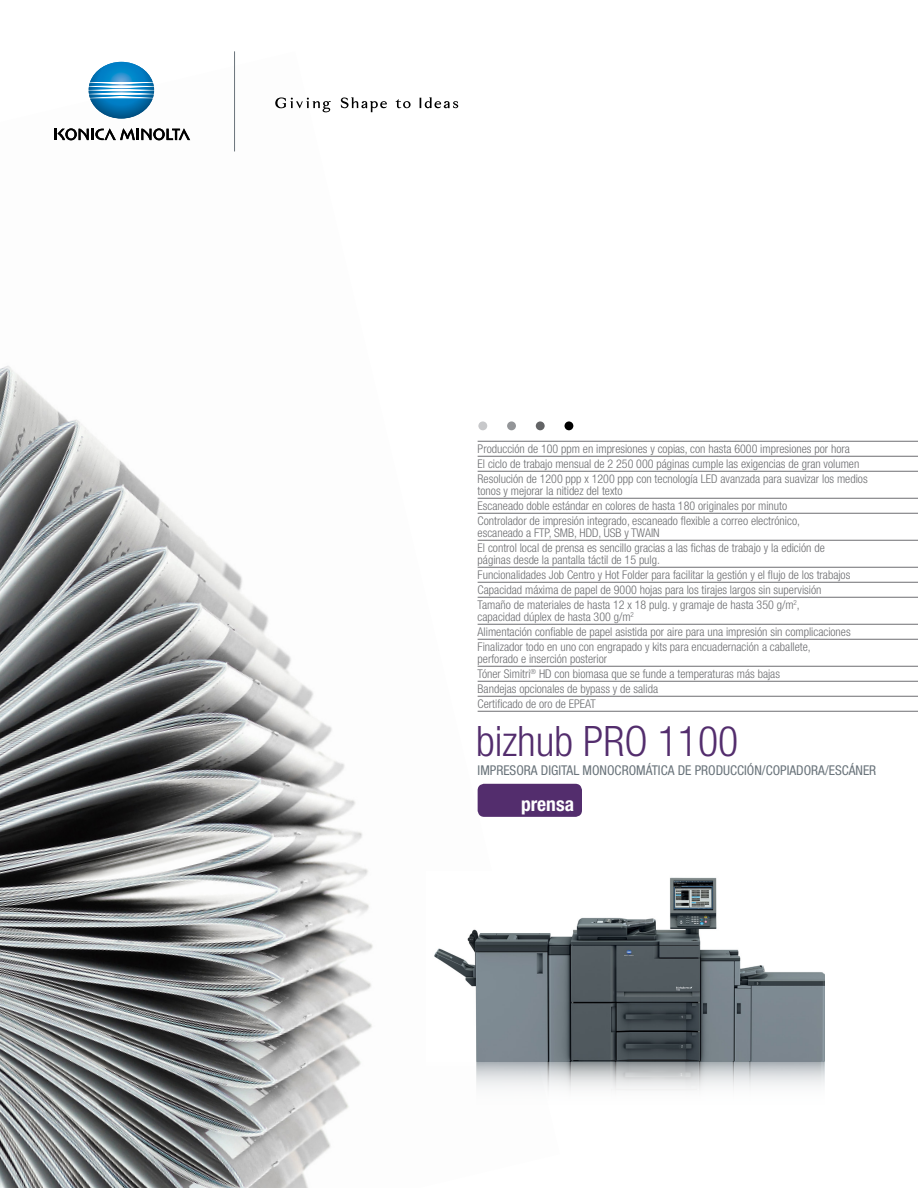
<style>
.page{position:relative;width:918px;height:1188px;background:#fff}
.page>*{position:absolute;margin:0;border:0;box-sizing:border-box;transform-origin:0 0}
.t1{font:300 condensed 42px "Helvetica Neue LT Std";color:#532d6d}
.t2{font:700 condensed 19.5px "Helvetica Neue LT Std";color:#fff}
.t3{font:condensed 13.5px "Helvetica Neue LT Std";color:#6a747b}
.t4{font:300 condensed 12px/15px "Helvetica Neue LT Std";color:#6d6e71}
</style>
<div class="page">
<img style="left:0;top:61px;width:560px;height:1127px">
<img style="left:89px;top:62px;width:65px;height:57px">
<svg style="left:54px;top:128px;width:136px;height:12px"></svg>
<svg style="left:341px;top:97px;width:46px;height:15px"></svg>
<svg style="left:420px;top:97px;width:38px;height:11px"></svg>
<svg style="left:275px;top:97px;width:56px;height:15px"></svg>
<svg style="left:396px;top:99px;width:15px;height:9px"></svg>
<hr style="left:234px;top:51px;width:1px;height:100px;background:#6a747b">
<div style="left:478px;top:784px;width:104px;height:33px;background:#532d6d;border-radius:7px"></div>
<hr style="left:478px;top:441px;width:440px;height:1px;background:#6d6e71">
<hr style="left:478px;top:456px;width:440px;height:1px;background:#6d6e71">
<hr style="left:478px;top:471px;width:440px;height:1px;background:#6d6e71">
<hr style="left:478px;top:498px;width:440px;height:1px;background:#6d6e71">
<hr style="left:478px;top:513px;width:440px;height:1px;background:#6d6e71">
<hr style="left:478px;top:540px;width:440px;height:1px;background:#6d6e71">
<hr style="left:478px;top:567px;width:440px;height:1px;background:#6d6e71">
<hr style="left:478px;top:582px;width:440px;height:1px;background:#6d6e71">
<hr style="left:478px;top:597px;width:440px;height:1px;background:#6d6e71">
<hr style="left:478px;top:624px;width:440px;height:1px;background:#6d6e71">
<hr style="left:478px;top:639px;width:440px;height:1px;background:#6d6e71">
<hr style="left:478px;top:666px;width:440px;height:1px;background:#6d6e71">
<hr style="left:478px;top:681px;width:440px;height:1px;background:#6d6e71">
<hr style="left:478px;top:696px;width:440px;height:1px;background:#6d6e71">
<hr style="left:478px;top:711px;width:440px;height:1px;background:#6d6e71">
<svg style="left:478px;top:421px;width:9px;height:9px"></svg>
<svg style="left:507px;top:421px;width:9px;height:9px"></svg>
<svg style="left:536px;top:421px;width:9px;height:9px"></svg>
<svg style="left:565px;top:421px;width:8px;height:9px"></svg>
<img style="left:426px;top:872px;width:399px;height:316px">
<p class="t4" style="left:478px;top:441px;width:392px">Producción de 100 ppm en impresiones y copias, con hasta 6000 impresiones por hora<br>El ciclo de trabajo mensual de 2 250 000 páginas cumple las exigencias de gran volumen<br>Resolución de 1200 ppp x 1200 ppp con tecnología LED avanzada para suavizar los medios</p>
<p class="t4" style="left:478px;top:483px;width:324px">tonos y mejorar la nitidez del texto<br>Escaneado doble estándar en colores de hasta 180 originales por minuto<br>Controlador de impresión integrado, escaneado flexible a correo electrónico,</p>
<p class="t4" style="left:478px;top:525px;width:349px">escaneado a FTP, SMB, HDD, USB y TWAIN<br>El control local de prensa es sencillo gracias a las fichas de trabajo y la edición de</p>
<p class="t4" style="left:478px;top:552px;width:374px">páginas desde la pantalla táctil de 15 pulg.<br>Funcionalidades Job Centro y Hot Folder para facilitar la gestión y el flujo de los trabajos Capacidad máxima de papel de 9000 hojas para los tirajes largos sin supervisión Tamaño de materiales de hasta 12 x 18 pulg. y gramaje de hasta 350 g/m<sup>2</sup>,</p>
<p class="t4" style="left:478px;top:609px;width:375px">capacidad dúplex de hasta 300 g/m<sup>2<br></sup>Alimentación confiable de papel asistida por aire para una impresión sin complicaciones<br>Finalizador todo en uno con engrapado y kits para encuadernación a caballete,</p>
<p class="t4" style="left:478px;top:651px;width:304px">perforado e inserción posterior<br>Tóner Simitri<sup>®</sup> HD con biomasa que se funde a temperaturas más bajas Bandejas opcionales de bypass y de salida<br>Certificado de oro de EPEAT</p>
<h1 class="t1" style="left:476px;top:717px;width:264px">bizhub PRO 1100</h1>
<p class="t3" style="left:478px;top:763px;width:400px">IMPRESORA DIGITAL MONOCROMÁTICA DE PRODUCCIÓN/COPIADORA/ESCÁNER</p>
<h2 class="t2" style="left:521px;top:792px;width:55px">prensa</h2>
</div>
